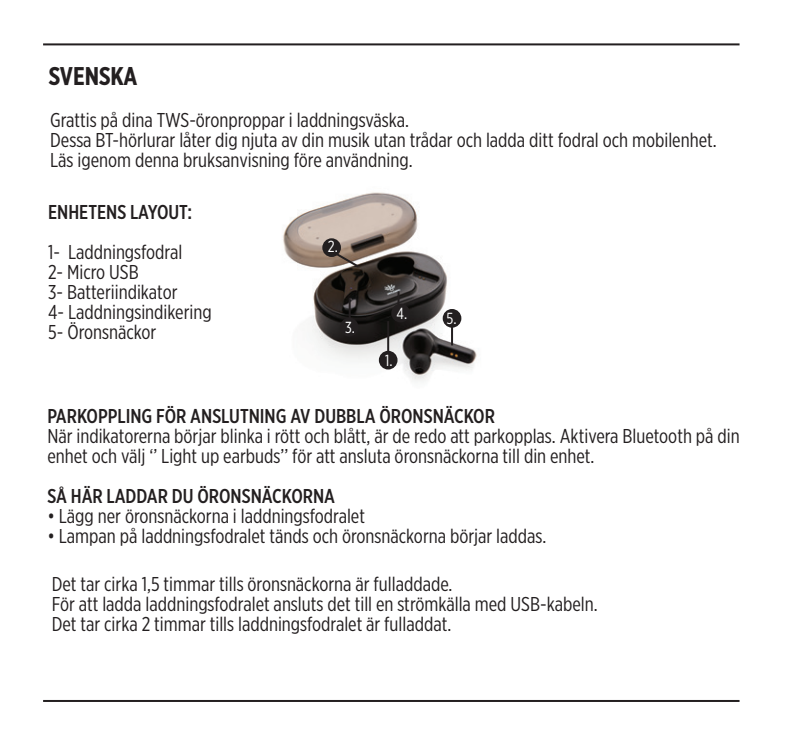
<style>
.page{position:relative;width:794px;height:738px;background:#fff}
.page>*{position:absolute;margin:0;border:0;box-sizing:border-box;transform-origin:0 0}
.Language{font:700 25.6px "Gotham X Narrow";color:#231f20}
.t1{font:20px/20px "Gotham X Narrow";color:#231f20}
.t2{font:500 20px "Gotham X Narrow";color:#231f20}
.t3{font:16px "Gotham X Narrow";color:#fff}
</style>
<div class="page">
<hr style="left:43px;top:43px;width:696px;height:2px;background:#231f20">
<hr style="left:43px;top:699px;width:696px;height:2px;background:#231f20">
<img style="left:283px;top:192px;width:194px;height:189px">
<hr style="left:387px;top:321px;width:2px;height:30px;background:#231f20">
<div style="left:379px;top:350px;width:18px;height:19px;background:#231f20;border-radius:50%"></div>
<svg style="left:329px;top:248px;width:32px;height:21px"></svg>
<div style="left:322px;top:238px;width:19px;height:19px;background:#231f20;border-radius:50%"></div>
<div style="left:391px;top:303px;width:19px;height:19px;background:#231f20;border-radius:50%"></div>
<svg style="left:397px;top:291px;width:2px;height:12px"></svg>
<hr style="left:349px;top:298px;width:2px;height:30px;background:#231f20">
<div style="left:340px;top:317px;width:18px;height:19px;background:#231f20;border-radius:50%"></div>
<hr style="left:451px;top:315px;width:2px;height:30px;background:#231f20">
<div style="left:443px;top:309px;width:18px;height:18px;background:#231f20;border-radius:50%"></div>
<p class="Language" style="left:49px;top:60px;width:90px">SVENSKA</p>
<p class="t1" style="left:50px;top:110px;width:360px">Grattis på dina TWS-öronproppar i laddningsväska.</p>
<p class="t1" style="left:50px;top:130px;width:668px">Dessa BT-hörlurar låter dig njuta av din musik utan trådar och ladda ditt fodral och mobilenhet.</p>
<p class="t1" style="left:50px;top:150px;width:364px">Läs igenom denna bruksanvisning före användning.</p>
<p class="t2" style="left:48px;top:200px;width:145px">ENHETENS LAYOUT:</p>
<p class="t1" style="left:48px;top:241px;width:136px">1- Laddningsfodral</p>
<p class="t1" style="left:48px;top:261px;width:92px">2- Micro USB</p>
<p class="t1" style="left:48px;top:281px;width:131px">3- Batteriindikator</p>
<p class="t1" style="left:48px;top:301px;width:165px">4- Laddningsindikering</p>
<p class="t1" style="left:48px;top:321px;width:110px">5- Öronsnäckor</p>
<p class="t3" style="left:328px;top:237px;width:12px">2.</p>
<p class="t3" style="left:396px;top:303px;width:12px">4.</p>
<p class="t3" style="left:446px;top:308px;width:12px">5.</p>
<p class="t3" style="left:345px;top:317px;width:11px">3.</p>
<p class="t3" style="left:385px;top:350px;width:9px">1.</p>
<p class="t2" style="left:47px;top:403px;width:449px">PARKOPPLING FÖR ANSLUTNING AV DUBBLA ÖRONSNÄCKOR</p>
<p class="t1" style="left:47px;top:425px;width:694px">När indikatorerna börjar blinka i rött och blått, är de redo att parkopplas. Aktivera Bluetooth på din enhet och välj ‘’ Light up earbuds’’ för att ansluta öronsnäckorna till din enhet.</p>
<p class="t2" style="left:47px;top:483px;width:289px">SÅ HÄR LADDAR DU ÖRONSNÄCKORNA</p>
<p class="t1" style="left:47px;top:505px;width:319px">• Lägg ner öronsnäckorna i laddningsfodralet</p>
<p class="t1" style="left:47px;top:525px;width:500px">• Lampan på laddningsfodralet tänds och öronsnäckorna börjar laddas.</p>
<p class="t1" style="left:52px;top:573px;width:402px">Det tar cirka 1,5 timmar tills öronsnäckorna är fulladdade.</p>
<p class="t1" style="left:52px;top:593px;width:547px">För att ladda laddningsfodralet ansluts det till en strömkälla med USB-kabeln.</p>
<p class="t1" style="left:52px;top:613px;width:401px">Det tar cirka 2 timmar tills laddningsfodralet är fulladdat.</p>
</div>
